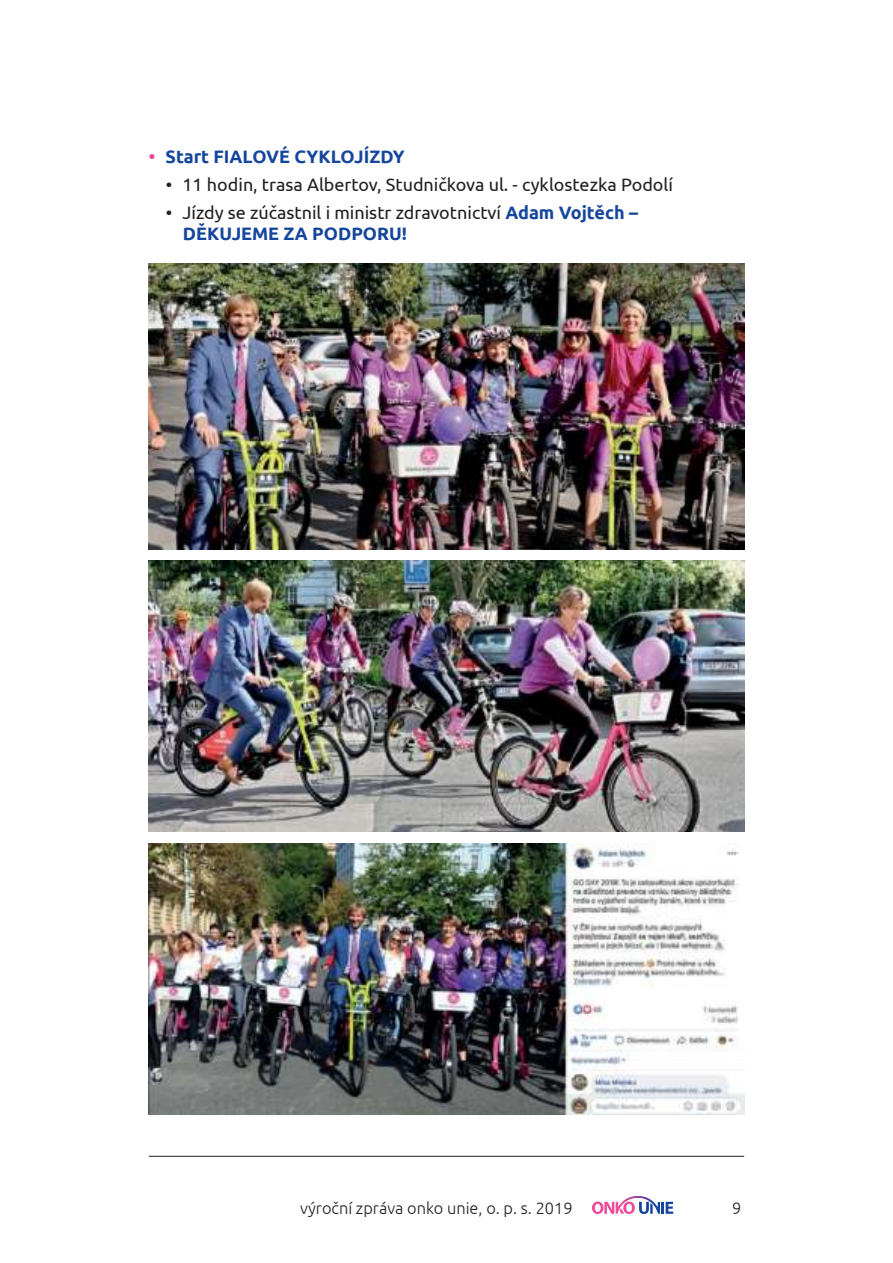
<style>
.page{position:relative;width:893px;height:1263px;background:#fff}
.page>*{position:absolute;margin:0;border:0;box-sizing:border-box;transform-origin:0 0}
.t1{font:18px/21.6px "Ubuntu";color:#221f1f}
.t2{font:700 18px "Ubuntu";color:#15469d}
.t3{font:300 16.35px "Ubuntu";color:#221f1f}
.s1{color:#ee4c9b}
.s2{font-weight:700;color:#15469d}
</style>
<div class="page">
<img style="left:149px;top:264px;width:595px;height:285px">
<img style="left:149px;top:561px;width:595px;height:270px">
<img style="left:149px;top:843px;width:595px;height:271px">
<svg style="left:661px;top:1202px;width:12px;height:12px"></svg>
<svg style="left:592px;top:1201px;width:22px;height:13px"></svg>
<img style="left:615px;top:1196px;width:45px;height:18px">
<svg style="left:620px;top:1201px;width:33px;height:13px"></svg>
<hr style="left:149px;top:1156px;width:595px;height:1px;background:#221f1f">
<p class="t2" style="left:149px;top:145px;width:257px"><span class="s1">•</span> Start FIALOVÉ CYKLOJÍZDY</p>
<p class="t1" style="left:166px;top:173px;width:509px">• 11 hodin, trasa Albertov, Studničkova ul. - cyklostezka Podolí</p>
<p class="t1" style="left:183px;top:201px;width:457px;text-indent:-17px">• Jízdy se zúčastnil i ministr zdravotnictví <span class="s2">Adam Vojtěch –<br>DĚKUJEME ZA PODPORU!</span></p>
<p class="t3" style="left:300px;top:1198px;width:274px">výroční zpráva onko unie, o. p. s. 2019</p>
<p class="t3" style="left:732px;top:1199px;width:11px">9</p>
</div>
